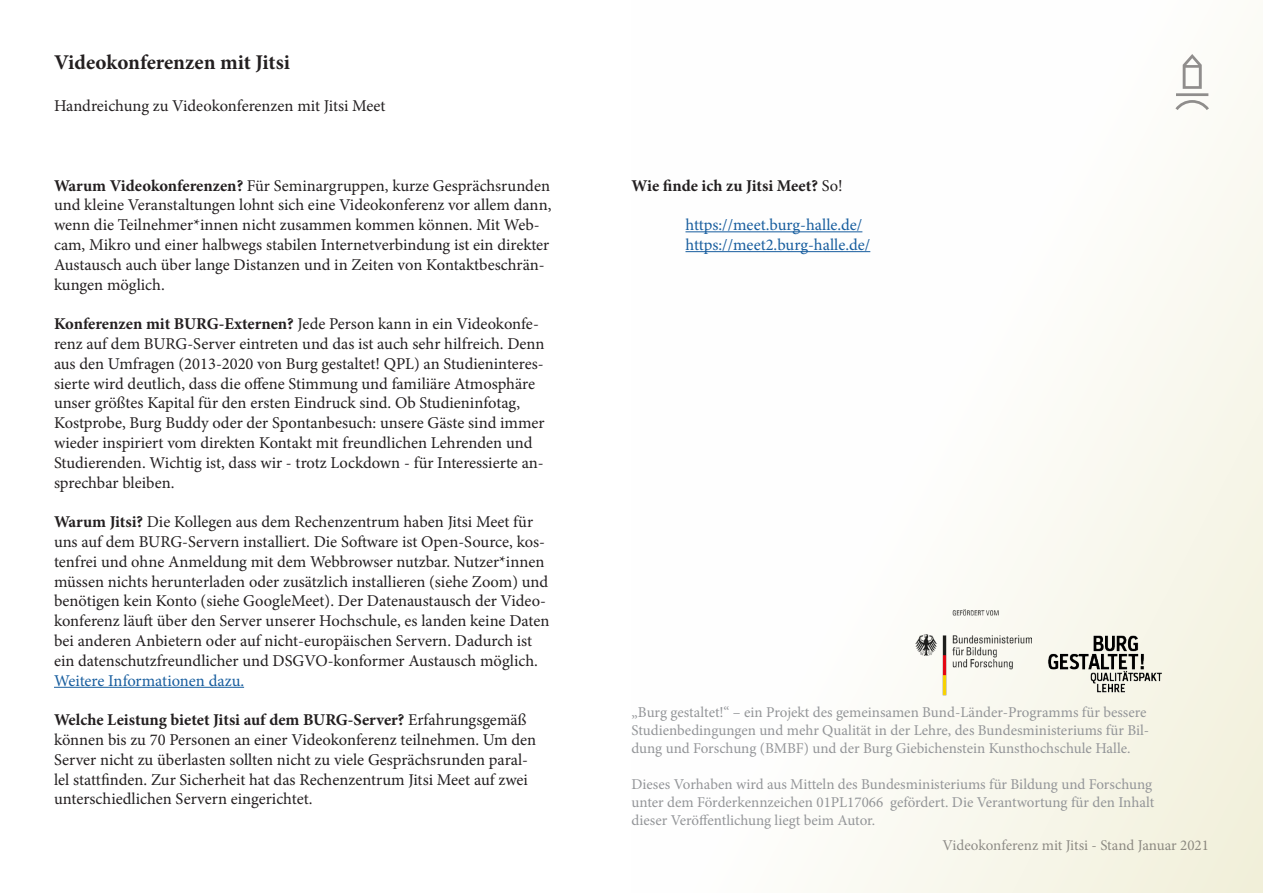
<style>
.page{position:relative;width:1263px;height:893px;background:#fff}
.page>*{position:absolute;margin:0;border:0;box-sizing:border-box;transform-origin:0 0}
.t1{font:700 21px "Minion Pro";letter-spacing:-.005em;color:#231f20}
.t2{font:16.5px/19.8px "Minion Pro";color:#231f20}
.t3{font:16.5px/19.8px "Minion Pro";color:#175d9e}
.t4{font:700 16.5px "Minion Pro";color:#231f20}
.t5{font:15px/18px "Minion Pro";color:#939598}
.t6{font:15px "Minion Pro";letter-spacing:-.005em;color:#231f20}
.s1{font-weight:700}
.s2{color:#175d9e}
.s3{font-weight:400}
</style>
<div class="page">
<div style="left:631px;top:0;width:632px;height:893px;background:linear-gradient(to right,#fff,#f8f7ec)"></div>
<svg style="left:1175px;top:54px;width:34px;height:56px"></svg>
<hr style="left:54px;top:687px;width:190px;height:1px;background:#175d9e">
<hr style="left:685px;top:231px;width:177px;height:1px;background:#175d9e">
<hr style="left:685px;top:251px;width:185px;height:1px;background:#175d9e">
<img style="left:1031px;top:633px;width:134px;height:63px">
<img style="left:915px;top:609px;width:116px;height:87px">
<p class="t1" style="left:54px;top:48px;width:237px">Videokonferenzen mit Jitsi</p>
<p class="t2" style="left:54px;top:96px;width:333px">Handreichung zu Videokonferenzen mit Jitsi Meet</p>
<p class="t2" style="left:54px;top:175px;width:499px"><span class="s1">Warum Videokonferenzen?</span> Für Seminargruppen, kurze Gesprächsrunden und kleine Veranstaltungen lohnt sich eine Videokonferenz vor allem dann, wenn die Teilnehmer*innen nicht zusammen kommen können. Mit Web&shy;cam, Mikro und einer halbwegs stabilen Internetverbindung ist ein direkter Austausch auch über lange Distanzen und in Zeiten von Kontaktbeschrän&shy;kungen möglich.</p>
<p class="t2" style="left:54px;top:314px;width:492px"><span class="s1">Konferenzen mit BURG-Externen?</span> Jede Person kann in ein Videokonfe&shy;renz auf dem BURG-Server eintreten und das ist auch sehr hilfreich. Denn aus den Umfragen (2013-2020 von Burg gestaltet! QPL) an Studieninteres&shy;sierte wird deutlich, dass die offene Stimmung und familiäre Atmosphäre unser größtes Kapital für den ersten Eindruck sind. Ob Studieninfotag, Kostprobe, Burg Buddy oder der Spontanbesuch: unsere Gäste sind immer wieder inspiriert vom direkten Kontakt mit freundlichen Lehrenden und Studierenden. Wichtig ist, dass wir - trotz Lockdown - für Interessierte an&shy;sprechbar bleiben.</p>
<p class="t2" style="left:54px;top:512px;width:497px"><span class="s1">Warum Jitsi?</span> Die Kollegen aus dem Rechenzentrum haben Jitsi Meet für uns auf dem BURG-Servern installiert. Die Software ist Open-Source, kos&shy;tenfrei und ohne Anmeldung mit dem Webbrowser nutzbar. Nutzer*innen müssen nichts herunterladen oder zusätzlich installieren (siehe Zoom) und benötigen kein Konto (siehe GoogleMeet). Der Datenaustausch der Video&shy;konferenz läuft über den Server unserer Hochschule, es landen keine Daten bei anderen Anbietern oder auf nicht-europäischen Servern. Dadurch ist ein datenschutzfreundlicher und DSGVO-konformer Austausch möglich.<br><span class="s2">Weitere Informationen dazu.</span></p>
<p class="t2" style="left:54px;top:710px;width:484px"><span class="s1">Welche Leistung bietet Jitsi auf dem BURG-Server?</span> Erfahrungsgemäß können bis zu 70 Personen an einer Videokonferenz teilnehmen. Um den Server nicht zu überlasten sollten nicht zu viele Gesprächsrunden paral&shy;lel stattfinden. Zur Sicherheit hat das Rechenzentrum Jitsi Meet auf zwei unterschiedlichen Servern eingerichtet.</p>
<p class="t4" style="left:631px;top:174px;width:213px">Wie finde ich zu Jitsi Meet? <span class="s3">So!</span></p>
<p class="t3" style="left:685px;top:215px;width:186px">https://meet.burg-halle.de/ https://meet2.burg-halle.de/</p>
<p class="t5" style="left:631px;top:704px;width:519px">„Burg gestaltet!“ – ein Projekt des gemeinsamen Bund-Länder-Programms für bessere<br>Studienbedingungen und mehr Qualität in der Lehre, des Bundesministeriums für Bil&shy;dung und Forschung (BMBF) und der Burg Giebichenstein Kunsthochschule Halle.</p>
<p class="t5" style="left:631px;top:776px;width:524px">Dieses Vorhaben wird aus Mitteln des Bundesministeriums für Bildung und Forschung unter dem Förderkennzeichen 01PL17066 gefördert. Die Verantwortung für den Inhalt dieser Veröffentlichung liegt beim Autor.</p>
<p class="t6" style="left:942px;top:835px;width:268px">Videokonferenz mit Jitsi - Stand Januar 2021</p>
</div>
